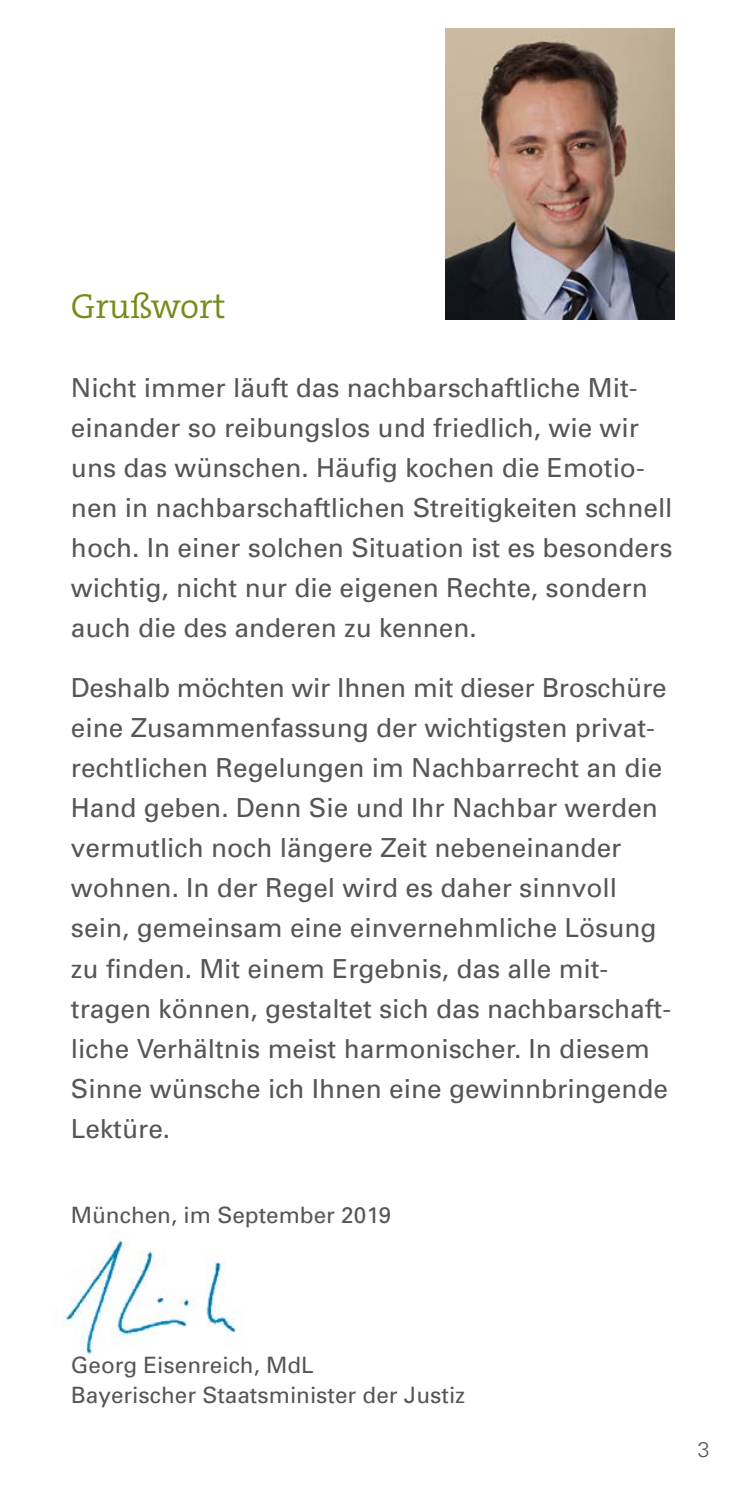
<style>
.page{position:relative;width:745px;height:1489px;background:#fff}
.page>*{position:absolute;margin:0;border:0;box-sizing:border-box;transform-origin:0 0}
.H1_Überschrift{font:300 35px "The Serif";color:#728d18}
.P_Einleitung{font:26.25px/40px "Univers";color:#565656}
.P_Copy{font:22.5px/30px "Univers";color:#565656}
.t1{font:300 21.25px "Univers";color:#565656}
</style>
<div class="page">
<img style="left:53px;top:1231px;width:183px;height:124px">
<img style="left:445px;top:28px;width:228px;height:291px">
<h1 class="H1_Überschrift" style="left:71px;top:277px;width:156px">Grußwort</h1>
<p class="P_Einleitung" style="left:71px;top:367px;width:602px">Nicht immer läuft das nachbarschaftliche Mit&shy;einander so reibungslos und friedlich, wie wir uns das wünschen. Häufig kochen die Emotio&shy;nen in nachbarschaftlichen Streitigkeiten schnell hoch. In einer solchen Situation ist es besonders wichtig, nicht nur die eigenen Rechte, sondern auch die des anderen zu kennen.</p>
<p class="P_Einleitung" style="left:71px;top:667px;width:601px">Deshalb möchten wir Ihnen mit dieser Broschüre eine Zusammenfassung der wichtigsten privat&shy;rechtlichen Regelungen im Nachbarrecht an die Hand geben. Denn Sie und Ihr Nachbar werden vermutlich noch längere Zeit nebeneinander wohnen. In der Regel wird es daher sinnvoll sein, gemeinsam eine einvernehmliche Lösung zu finden. Mit einem Ergebnis, das alle mit&shy;tragen können, gestaltet sich das nachbarschaft&shy;liche Verhältnis meist harmonischer. In diesem Sinne wünsche ich Ihnen eine gewinnbringende Lektüre.</p>
<p class="P_Copy" style="left:71px;top:1199px;width:322px">München, im September 2019</p>
<p class="P_Copy" style="left:71px;top:1349px;width:395px">Georg Eisenreich, MdL<br>Bayerischer Staatsminister der Justiz</p>
<p class="t1" style="left:697px;top:1435px;width:13px">3</p>
</div>
